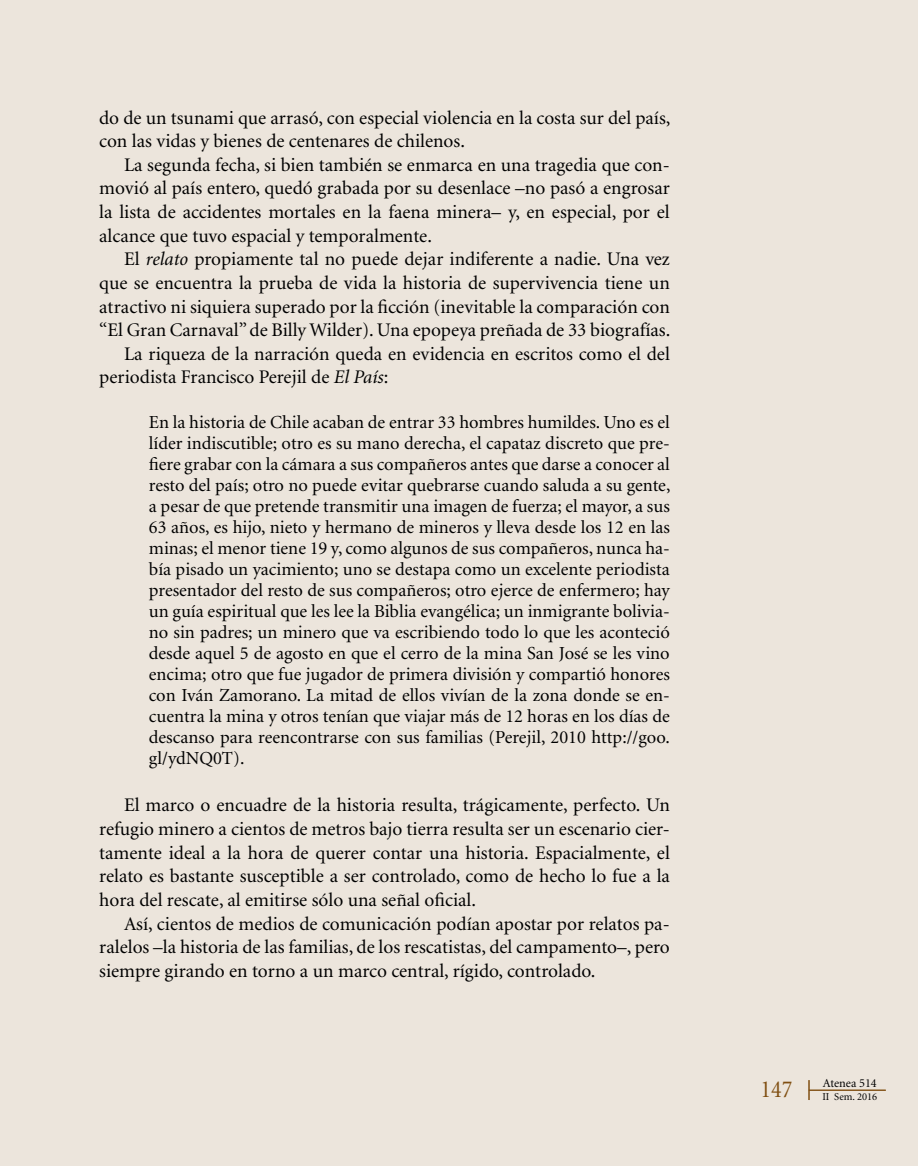
<style>
.page{position:relative;width:918px;height:1166px;background:#ece5dc}
.page>*{position:absolute;margin:0;border:0;box-sizing:border-box;transform-origin:0 0}
.t1{font:24.5px "Minion";color:#804f12;scale:.9 1}
.t2{font:19.25px/23.6px "Minion";color:#000;text-align:justify}
.t3{font:18.38px/21px "Minion";color:#000;text-align:justify}
.t4{font:12.25px "Minion";color:#000}
.t5{font:10.5px "Minion";color:#000}
.s1{font-style:italic}
</style>
<div class="page">
<hr style="left:809px;top:1090px;width:76px;height:1px;background:#804f12">
<svg style="left:808px;top:1080px;width:1px;height:20px"></svg>
<p class="t2" style="left:99px;top:106px;width:573px">do de un tsunami que arrasó, con especial violencia en la costa sur del país, con las vidas y bienes de centenares de chilenos.</p>
<p class="t2" style="left:99px;top:154px;width:572px;text-indent:25px">La segunda fecha, si bien también se enmarca en una tragedia que con&shy;movió al país entero, quedó grabada por su desenlace –no pasó a engrosar la lista de accidentes mortales en la faena minera– y, en especial, por el alcance que tuvo espacial y temporalmente.</p>
<p class="t2" style="left:124px;top:248px;width:547px">El <span class="s1">relato</span> propiamente tal no puede dejar indiferente a nadie. Una vez</p>
<p class="t2" style="left:99px;top:272px;width:572px">que se encuentra la prueba de vida la historia de supervivencia tiene un</p>
<p class="t2" style="left:99px;top:295px;width:572px">atractivo ni siquiera superado por la ficción (inevitable la comparación con</p>
<p class="t2" style="left:99px;top:319px;width:572px">“El Gran Carnaval” de Billy Wilder). Una epopeya preñada de 33 biografías.</p>
<p class="t2" style="left:124px;top:343px;width:547px">La riqueza de la narración queda en evidencia en escritos como el del</p>
<p class="t2" style="left:99px;top:366px;width:290px">periodista Francisco Perejil de <span class="s1">El País</span>:</p>
<p class="t3" style="left:149px;top:412px;width:523px">En la historia de Chile acaban de entrar 33 hombres humildes. Uno es el líder indiscutible; otro es su mano derecha, el capataz discreto que pre&shy;fiere grabar con la cámara a sus compañeros antes que darse a conocer al resto del país; otro no puede evitar quebrarse cuando saluda a su gente, a pesar de que pretende transmitir una imagen de fuerza; el mayor, a sus 63 años, es hijo, nieto y hermano de mineros y lleva desde los 12 en las minas; el menor tiene 19 y, como algunos de sus compañeros, nunca ha&shy;bía pisado un yacimiento; uno se destapa como un excelente periodista presentador del resto de sus compañeros; otro ejerce de enfermero; hay un guía espiritual que les lee la Biblia evangélica; un inmigrante bolivia&shy;no sin padres; un minero que va escribiendo todo lo que les aconteció desde aquel 5 de agosto en que el cerro de la mina San José se les vino encima; otro que fue jugador de primera división y compartió honores con Iván Zamorano. La mitad de ellos vivían de la zona donde se en&shy;cuentra la mina y otros tenían que viajar más de 12 horas en los días de descanso para reencontrarse con sus familias (Perejil, 2010 http://goo. gl/ydNQ0T).</p>
<p class="t2" style="left:99px;top:794px;width:572px;text-indent:25px">El marco o encuadre de la historia resulta, trágicamente, perfecto. Un refugio minero a cientos de metros bajo tierra resulta ser un escenario cier&shy;tamente ideal a la hora de querer contar una historia. Espacialmente, el relato es bastante susceptible a ser controlado, como de hecho lo fue a la hora del rescate, al emitirse sólo una señal oficial.</p>
<p class="t2" style="left:99px;top:912px;width:572px;text-indent:25px">Así, cientos de medios de comunicación podían apostar por relatos pa&shy;ralelos –la historia de las familias, de los rescatistas, del campamento–, pero siempre girando en torno a un marco central, rígido, controlado.</p>
<p class="t4" style="left:823px;top:1077px;width:56px">Atenea 514</p>
<p class="t1" style="left:760px;top:1077px;width:37px">147</p>
<p class="t5" style="left:822px;top:1091px;width:56px">II Sem. 2016</p>
</div>
